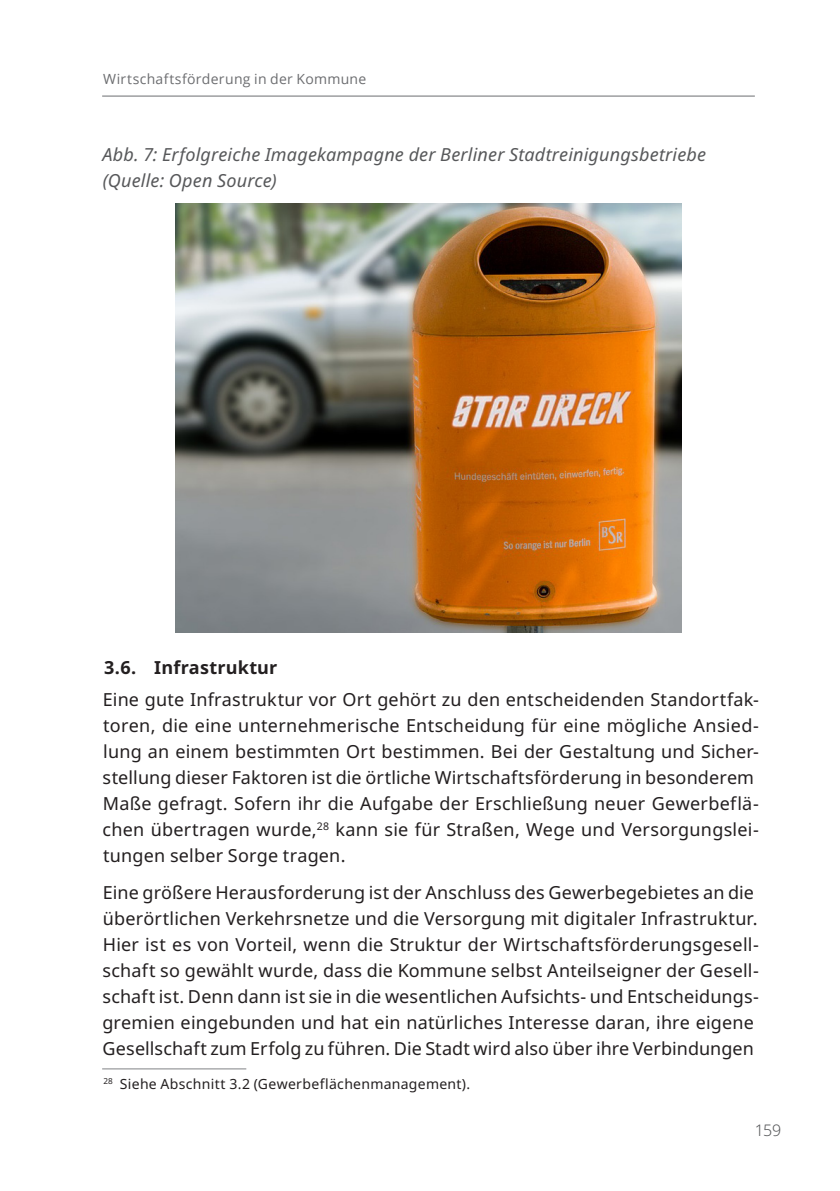
<style>
.page{position:relative;width:840px;height:1191px;background:#fff}
.page>*{position:absolute;margin:0;border:0;box-sizing:border-box;transform-origin:0 0}
.t1{font:18px/26px "Noto Sans";letter-spacing:.01em;color:#231f20}
.t2{font:italic 18px/26px "Noto Sans";letter-spacing:.01em;color:#57585a}
.t3{font:700 18px "Noto Sans";letter-spacing:.01em;color:#231f20}
.t4{font:300 16px "Noto Sans";color:#57585a}
.t5{font:14px "Noto Sans";letter-spacing:.02em;color:#231f20}
.t6{font:14px "Open Sans";letter-spacing:.02em;color:#6c6d70}
</style>
<div class="page">
<hr style="left:102px;top:96px;width:652px;height:1px;background:#6c6d70">
<img style="left:176px;top:203px;width:504px;height:430px">
<hr style="left:102px;top:1068px;width:144px;height:1px;background:#808285">
<p class="t6" style="left:103px;top:70px;width:264px">Wirtschaftsförderung in der Kommune</p>
<p class="t2" style="left:102px;top:142px;width:605px">Abb. 7: Erfolgreiche Imagekampagne der Berliner Stadtreinigungsbetriebe (Quelle: Open Source)</p>
<p class="t3" style="left:104px;top:655px;width:175px">3.6. Infrastruktur</p>
<p class="t1" style="left:102px;top:687px;width:657px">Eine gute Infrastruktur vor Ort gehört zu den entscheidenden Standortfak&shy;toren, die eine unternehmerische Entscheidung für eine mögliche Ansied&shy;lung an einem bestimmten Ort bestimmen. Bei der Gestaltung und Sicher&shy;stellung dieser Faktoren ist die örtliche Wirtschaftsförderung in besonderem Maße gefragt. Sofern ihr die Aufgabe der Erschließung neuer Gewerbeflä&shy;chen übertragen wurde,<sup>28</sup> kann sie für Straßen, Wege und Versorgungslei&shy;tungen selber Sorge tragen.</p>
<p class="t1" style="left:102px;top:880px;width:657px">Eine größere Herausforderung ist der Anschluss des Gewerbegebietes an die überörtlichen Verkehrsnetze und die Versorgung mit digitaler Infrastruktur.<br>Hier ist es von Vorteil, wenn die Struktur der Wirtschaftsförderungsgesell&shy;schaft so gewählt wurde, dass die Kommune selbst Anteilseigner der Gesell&shy;schaft ist. Denn dann ist sie in die wesentlichen Aufsichts- und Entscheidungs&shy;gremien eingebunden und hat ein natürliches Interesse daran, ihre eigene Gesellschaft zum Erfolg zu führen. Die Stadt wird also über ihre Verbindungen</p>
<p class="t5" style="left:103px;top:1074px;width:368px"><sup>28</sup> Siehe Abschnitt 3.2 (Gewerbeflächenmanagement).</p>
<p class="t4" style="left:754px;top:1118px;width:28px">159</p>
</div>
